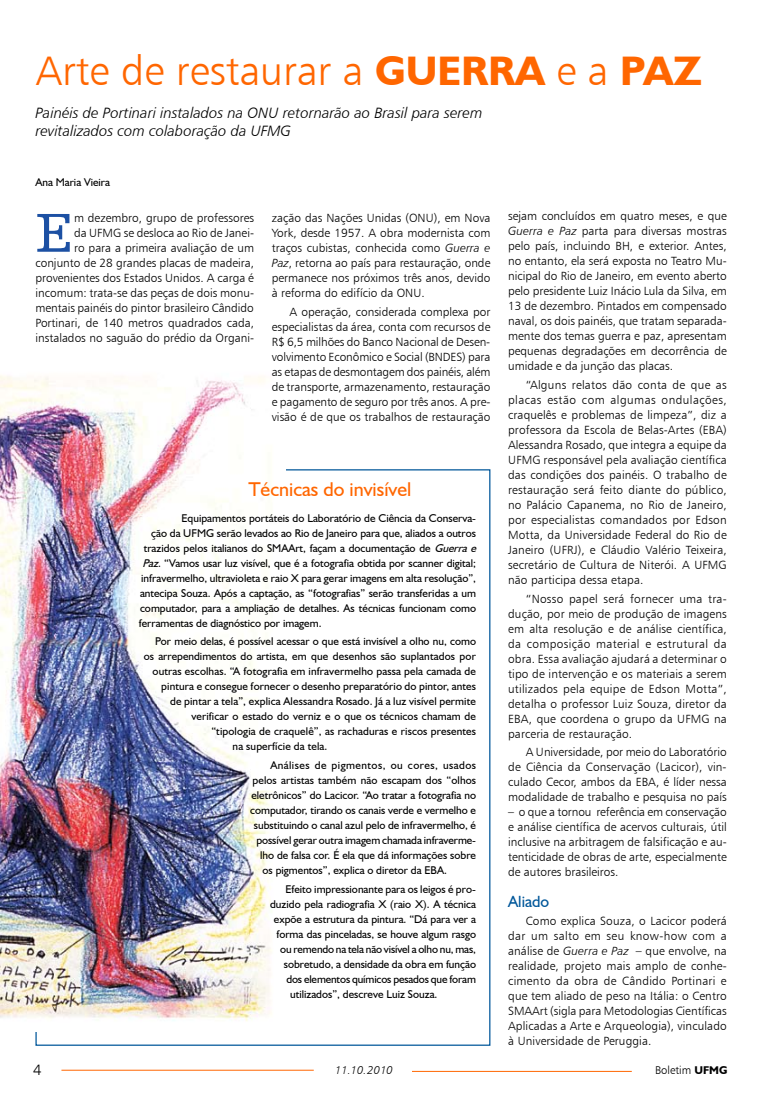
<style>
.page{position:relative;width:780px;height:1099px;background:#fff}
.page>*{position:absolute;margin:0;border:0;box-sizing:border-box;transform-origin:0 0}
.t1{font:57.88px "Humanist Slabserif 712 BT";color:#1c50a3}
.t2{font:41.25px "Humanist 777 BT Light B";color:#f60}
.t3{font:20px "Humanist 521 BT";color:#f60}
.t4{font:16.25px "Humanist 521 BT";color:#00579a}
.t5{font:15px/18px "Humanist 777 BT Light Italic B";color:#000}
.t6{font:15px "Humanist 777 BT Light B";color:#000}
.t7{font:11.88px/15px "Humanist 777 BT Light B";color:#000;text-align:justify}
.t8{font:11.25px "Humanist 521 BT";color:#000}
.t9{font:11.25px "Humanist 521 BT";letter-spacing:.04em;color:#000}
.t10{font:11.25px "Humanist 777 BT Light B";color:#000}
.t11{font:11.25px "Humanist 777 BT Light Italic B";color:#000}
.s1{font-family:"Humanist 521 BT";font-weight:700}
.s2{font-family:"Humanist 777 BT Light Italic B"}
.s3{font-style:italic}
</style>
<div class="page">
<img style="left:0;top:375px;width:272px;height:646px">
<hr style="left:61px;top:1069px;width:253px;height:1px;background:#f60">
<hr style="left:412px;top:1070px;width:219px;height:1px;background:#f60">
<h2 class="t2" style="left:35px;top:45px;width:667px">Arte de restaurar a <span class="s1">GUERRA</span> e a <span class="s1">PAZ</span></h2>
<p class="t5" style="left:35px;top:103px;width:448px">Painéis de Portinari instalados na ONU retornarão ao Brasil para serem revitalizados com colaboração da UFMG</p>
<p class="t8" style="left:35px;top:175px;width:76px">Ana Maria Vieira</p>
<h1 class="t1" style="left:35px;top:198px;width:40px">E</h1>
<p class="t7" style="left:35px;top:210px;width:220px;text-align:right">m dezembro, grupo de professores<br>da UFMG se desloca ao Rio de Janei-<br>ro para a primeira avaliação de um conjunto de 28 grandes placas de madeira, provenientes dos Estados Unidos. A carga é incomum: trata-se das peças de dois monu&shy;mentais painéis do pintor brasileiro Cândido Portinari, de 140 metros quadrados cada, instalados no saguão do prédio da Organi-</p>
<p class="t7" style="left:272px;top:210px;width:220px">zação das Nações Unidas (ONU), em Nova York, desde 1957. A obra modernista com traços cubistas, conhecida como <span class="s2">Guerra e Paz</span>, retorna ao país para restauração, onde permanece nos próximos três anos, devido à reforma do edifício da ONU.</p>
<p class="t7" style="left:272px;top:304px;width:220px;text-indent:18px">A operação, considerada complexa por especialistas da área, conta com recursos de R$ 6,5 milhões do Banco Nacional de Desen&shy;volvimento Econômico e Social (BNDES) para as etapas de desmontagem dos painéis, além de transporte, armazenamento, restauração e pagamento de seguro por três anos. A pre&shy;visão é de que os trabalhos de restauração</p>
<h3 class="t3" style="left:248px;top:477px;width:165px">Técnicas do invisível</h3>
<p class="t8" style="left:181px;top:511px;width:296px">Equipamentos portáteis do Laboratório de Ciência da Conserva-</p>
<p class="t8" style="left:151px;top:526px;width:326px">ção da UFMG serão levados ao Rio de Janeiro para que, aliados a outros</p>
<p class="t8" style="left:144px;top:541px;width:337px">trazidos pelos italianos do SMAArt, façam a documentação de <span class="s3">Guerrae</span></p>
<p class="t8" style="left:142px;top:556px;width:335px"><span class="s3">Paz</span>. “Vamos usar luz visível, que é a fotografia obtida por scanner digital;</p>
<p class="t8" style="left:141px;top:571px;width:336px">infravermelho, ultravioleta e raio X para gerar imagens em alta resolução”,</p>
<p class="t8" style="left:140px;top:586px;width:337px">antecipa Souza. Após a captação, as “fotografias” serão transferidas a um</p>
<p class="t8" style="left:140px;top:601px;width:337px">computador, para a ampliação de detalhes. As técnicas funcionam como</p>
<p class="t8" style="left:139px;top:616px;width:184px">ferramentas de diagnóstico por imagem.</p>
<p class="t8" style="left:155px;top:634px;width:322px">Por meio delas, é possível acessar o que está invisível a olho nu, como</p>
<p class="t8" style="left:144px;top:649px;width:333px">os arrependimentos do artista, em que desenhos são suplantados por</p>
<p class="t8" style="left:152px;top:664px;width:325px">outras escolhas. “A fotografia em infravermelho passa pela camada de</p>
<p class="t8" style="left:161px;top:679px;width:316px">pintura e consegue fornecer o desenho preparatório do pintor, antes</p>
<p class="t8" style="left:170px;top:694px;width:307px">de pintar a tela”, explica Alessandra Rosado. Já a luz visível permite</p>
<p class="t8" style="left:191px;top:709px;width:286px">verificar o estado do verniz e o que os técnicos chamam de</p>
<p class="t8" style="left:211px;top:724px;width:266px">“tipologia de craquelê”, as rachaduras e riscos presentes</p>
<p class="t8" style="left:232px;top:739px;width:96px">na superfície da tela.</p>
<p class="t9" style="left:270px;top:758px;width:207px">Análises de pigmentos, ou cores, usados</p>
<p class="t8" style="left:252px;top:773px;width:225px">pelos artistas também não escapam dos “olhos</p>
<p class="t8" style="left:251px;top:788px;width:226px">eletrônicos” do Lacicor. “Ao tratar a fotografia no</p>
<p class="t8" style="left:250px;top:803px;width:227px">computador, tirando os canais verde e vermelho e</p>
<p class="t8" style="left:254px;top:818px;width:224px">substituindo o canal azul pelo de infravermelho, é</p>
<p class="t8" style="left:256px;top:833px;width:221px">possível gerar outra imagem chamada infraverme-</p>
<p class="t8" style="left:260px;top:848px;width:217px">lho de falsa cor. É ela que dá informações sobre</p>
<p class="t8" style="left:262px;top:863px;width:186px">os pigmentos”, explica o diretor da EBA.</p>
<p class="t8" style="left:285px;top:881px;width:192px">Efeito impressionante para os leigos é pro-</p>
<p class="t8" style="left:270px;top:896px;width:207px">duzido pela radiografia X (raio X). A técnica</p>
<p class="t8" style="left:274px;top:911px;width:204px">expõe a estrutura da pintura. “Dá para ver a</p>
<p class="t8" style="left:276px;top:926px;width:201px">forma das pinceladas, se houve algum rasgo</p>
<p class="t8" style="left:280px;top:941px;width:197px">ou remendo na tela não visível a olho nu, mas,</p>
<p class="t8" style="left:284px;top:956px;width:194px">sobretudo, a densidade da obra em função</p>
<p class="t8" style="left:286px;top:971px;width:191px">dos elementos químicos pesados que foram</p>
<p class="t8" style="left:290px;top:986px;width:149px">utilizados”, descreve Luiz Souza.</p>
<p class="t7" style="left:508px;top:209px;width:220px">sejam concluídos em quatro meses, e que <span class="s2">Guerra e Paz</span> parta para diversas mostras pelo país, incluindo BH, e exterior. Antes, no entanto, ela será exposta no Teatro Mu&shy;nicipal do Rio de Janeiro, em evento aberto pelo presidente Luiz Inácio Lula da Silva, em 13 de dezembro. Pintados em compensado naval, os dois painéis, que tratam separada&shy;mente dos temas guerra e paz, apresentam pequenas degradações em decorrência de umidade e da junção das placas.</p>
<p class="t7" style="left:508px;top:377px;width:220px;text-indent:18px">“Alguns relatos dão conta de que as placas estão com algumas ondulações, craquelês e problemas de limpeza”, diz a professora da Escola de Belas-Artes (EBA)<br>Alessandra Rosado, que integra a equipe da UFMG responsável pela avaliação científica das condições dos painéis. O trabalho de restauração será feito diante do público, no Palácio Capanema, no Rio de Janeiro, por especialistas comandados por Edson Motta, da Universidade Federal do Rio de Janeiro (UFRJ), e Cláudio Valério Teixeira, secretário de Cultura de Niterói. A UFMG não participa dessa etapa.</p>
<p class="t7" style="left:508px;top:591px;width:220px;text-indent:18px">“Nosso papel será fornecer uma tra&shy;dução, por meio de produção de imagens em alta resolução e de análise científica, da composição material e estrutural da obra. Essa avaliação ajudará a determinar o tipo de intervenção e os materiais a serem utilizados pela equipe de Edson Motta”, detalha o professor Luiz Souza, diretor da EBA, que coordena o grupo da UFMG na parceria de restauração.</p>
<p class="t7" style="left:508px;top:744px;width:220px;text-indent:18px">A Universidade, por meio do Laboratório de Ciência da Conservação (Lacicor), vin&shy;culado Cecor, ambos da EBA, é líder nessa modalidade de trabalho e pesquisa no país</p>
<p class="t7" style="left:508px;top:804px;width:220px">– o que a tornou referência em conservação e análise científica de acervos culturais, útil inclusive na arbitragem de falsificação e au&shy;tenticidade de obras de arte, especialmente de autores brasileiros.</p>
<h3 class="t4" style="left:508px;top:891px;width:43px">Aliado</h3>
<p class="t7" style="left:508px;top:913px;width:220px;text-indent:18px">Como explica Souza, o Lacicor poderá dar um salto em seu know-how com a análise de <span class="s2">Guerra e Paz</span> – que envolve, na realidade, projeto mais amplo de conhe&shy;cimento da obra de Cândido Portinari e que tem aliado de peso na Itália: o Centro SMAArt (sigla para Metodologias Científicas Aplicadas a Arte e Arqueologia), vinculado à Universidade de Peruggia.</p>
<p class="t6" style="left:33px;top:1060px;width:10px">4</p>
<p class="t11" style="left:335px;top:1063px;width:59px">11.10.2010</p>
<p class="t10" style="left:655px;top:1062px;width:74px">Boletim <span class="s1">UFMG</span></p>
</div>
